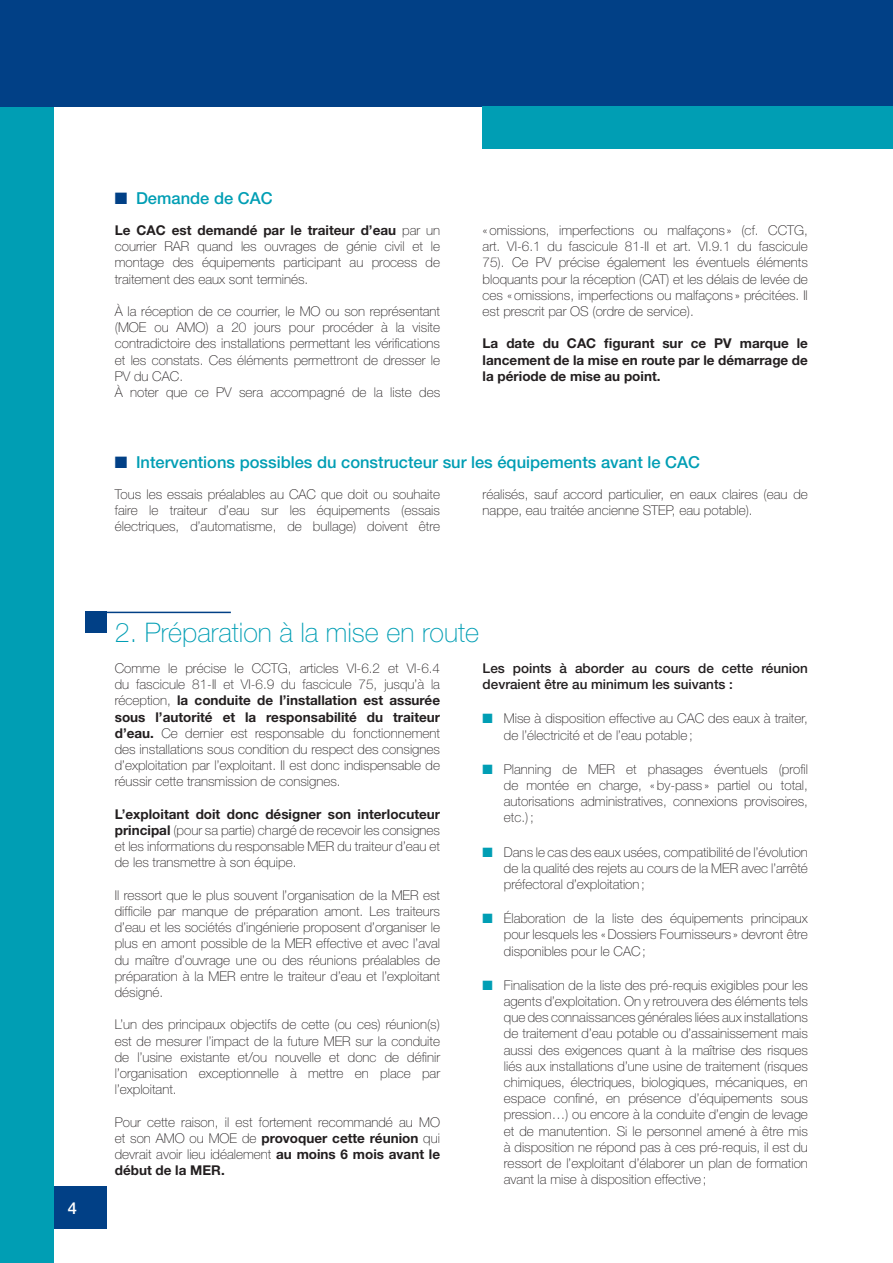
<style>
.page{position:relative;width:893px;height:1263px;background:#fff}
.page>*{position:absolute;margin:0;border:0;box-sizing:border-box;transform-origin:0 0}
.t1{font:100 27px "Helvetica Neue LT Std";color:#009eb4}
.t2{font:500 16.5px "Helvetica Neue LT Std";color:#009eb4}
.t3{font:500 16.5px "Helvetica Neue LT Std";color:#fff}
.t4{font:100 13.5px/16.2px "Helvetica Neue LT Std";color:#231f20;text-align:justify}
.t5{font:700 13.5px/16.2px "Helvetica Neue LT Std";color:#231f20;text-align:justify}
.t6{font:500 13.5px/16.2px "Helvetica Neue LT Std";color:#231f20}
.s1{color:#014086}
.s2{font-weight:700}
.s3{color:#009eb4}
</style>
<div class="page">
<div style="left:0;top:1186px;width:106px;height:43px;background:#014086"></div>
<div style="left:0;top:93px;width:53px;height:1170px;background:#009eb4"></div>
<div style="left:0;top:0;width:893px;height:106px;background:#014086"></div>
<div style="left:483px;top:106px;width:410px;height:43px;background:#009eb4"></div>
<div style="left:85px;top:612px;width:21px;height:21px;background:#014086"></div>
<hr style="left:86px;top:612px;width:145px;height:1px;background:#014086">
<p class="t3" style="left:68px;top:1198px;width:11px">4</p>
<p class="t2" style="left:115px;top:188px;width:159px"><span class="s1">■</span> Demande de CAC</p>
<p class="t4" style="left:115px;top:222px;width:327px"><span class="s2">Le CAC est demandé par le traiteur d’eau</span> par un courrier RAR quand les ouvrages de génie civil et le montage des équipements participant au process de traitement des eaux sont terminés.</p>
<p class="t4" style="left:115px;top:303px;width:327px;text-align:left">À la réception de ce courrier, le MO ou son représentant (MOE ou AMO) a 20 jours pour procéder à la visite contradictoire des installations permettant les vérifications et les constats. Ces éléments permettront de dresser le PV du CAC.<br>À noter que ce PV sera accompagné de la liste des</p>
<p class="t4" style="left:483px;top:222px;width:327px">«omissions, imperfections ou malfaçons » (cf. CCTG, art. VI-6.1 du fascicule 81-II et art. VI.9.1 du fascicule 75). Ce PV précise également les éventuels éléments bloquants pour la réception (CAT) et les délais de levée de ces «omissions, imperfections ou malfaçons » précitées. Il est prescrit par OS (ordre de service).</p>
<p class="t5" style="left:483px;top:335px;width:327px">La date du CAC figurant sur ce PV marque le lancement de la mise en route par le démarrage de la période de mise au point.</p>
<p class="t2" style="left:115px;top:452px;width:587px"><span class="s1">■</span> Interventions possibles du constructeur sur les équipements avant le CAC</p>
<p class="t4" style="left:115px;top:486px;width:327px">Tous les essais préalables au CAC que doit ou souhaite faire le traiteur d’eau sur les équipements (essais électriques, d’automatisme, de bullage) doivent être</p>
<p class="t4" style="left:483px;top:486px;width:327px">réalisés, sauf accord particulier, en eaux claires (eau de nappe, eau traitée ancienne STEP, eau potable).</p>
<h1 class="t1" style="left:115px;top:616px;width:366px">2. Préparation à la mise en route</h1>
<p class="t4" style="left:115px;top:660px;width:327px">Comme le précise le CCTG, articles VI-6.2 et VI-6.4 du fascicule 81-II et VI-6.9 du fascicule 75, jusqu’à la réception, <span class="s2">la conduite de l’installation est assurée sous l’autorité et la responsabilité du traiteur d’eau.</span> Ce dernier est responsable du fonctionnement des installations sous condition du respect des consignes d’exploitation par l’exploitant. Il est donc indispensable de réussir cette transmission de consignes.</p>
<p class="t4" style="left:115px;top:806px;width:327px"><span class="s2">L’exploitant doit donc désigner son interlocuteur principal</span> (pour sa partie) chargé de recevoir les consignes et les informations du responsable MER du traiteur d’eau et de les transmettre à son équipe.</p>
<p class="t4" style="left:115px;top:887px;width:327px">Il ressort que le plus souvent l’organisation de la MER est difficile par manque de préparation amont. Les traiteurs d’eau et les sociétés d’ingénierie proposent d’organiser le plus en amont possible de la MER effective et avec l’aval du maître d’ouvrage une ou des réunions préalables de préparation à la MER entre le traiteur d’eau et l’exploitant désigné.</p>
<p class="t4" style="left:115px;top:1016px;width:327px">L’un des principaux objectifs de cette (ou ces) réunion(s) est de mesurer l’impact de la future MER sur la conduite de l’usine existante et/ou nouvelle et donc de définir l’organisation exceptionnelle à mettre en place par l’exploitant.</p>
<p class="t4" style="left:115px;top:1114px;width:327px">Pour cette raison, il est fortement recommandé au MO et son AMO ou MOE de <span class="s2">provoquer cette réunion</span> qui devrait avoir lieu idéalement <span class="s2">au moins 6 mois avant le début de la MER.</span></p>
<p class="t6" style="left:483px;top:660px;width:327px">Les points à aborder au cours de cette réunion devraient être au minimum les suivants :</p>
<p class="t4" style="left:504px;top:710px;width:306px;text-indent:-21px"><span class="s3">■</span> Mise à disposition effective au CAC des eaux à traiter, de l’électricité et de l’eau potable;</p>
<p class="t4" style="left:504px;top:761px;width:306px;text-indent:-21px"><span class="s3">■</span> Planning de MER et phasages éventuels (profil de montée en charge, «by-pass » partiel ou total, autorisations administratives, connexions provisoires, etc.);</p>
<p class="t4" style="left:504px;top:844px;width:306px;text-indent:-21px"><span class="s3">■</span> Dans le cas des eaux usées, compatibilité de l’évolution de la qualité des rejets au cours de la MER avec l’arrêté préfectoral d’exploitation;</p>
<p class="t4" style="left:504px;top:910px;width:306px;text-indent:-21px"><span class="s3">■</span> Élaboration de la liste des équipements principaux pour lesquels les «Dossiers Fournisseurs » devront être disponibles pour le CAC;</p>
<p class="t4" style="left:504px;top:977px;width:306px;text-indent:-21px"><span class="s3">■</span> Finalisation de la liste des pré-requis exigibles pour les agents d’exploitation. On y retrouvera des éléments tels que des connaissances générales liées aux installations de traitement d’eau potable ou d’assainissement mais aussi des exigences quant à la maîtrise des risques liés aux installations d’une usine de traitement (risques chimiques, électriques, biologiques, mécaniques, en espace confiné, en présence d’équipements sous pression…) ou encore à la conduite d’engin de levage et de manutention. Si le personnel amené à être mis à disposition ne répond pas à ces pré-requis, il est du ressort de l’exploitant d’élaborer un plan de formation avant la mise à disposition effective;</p>
</div>
